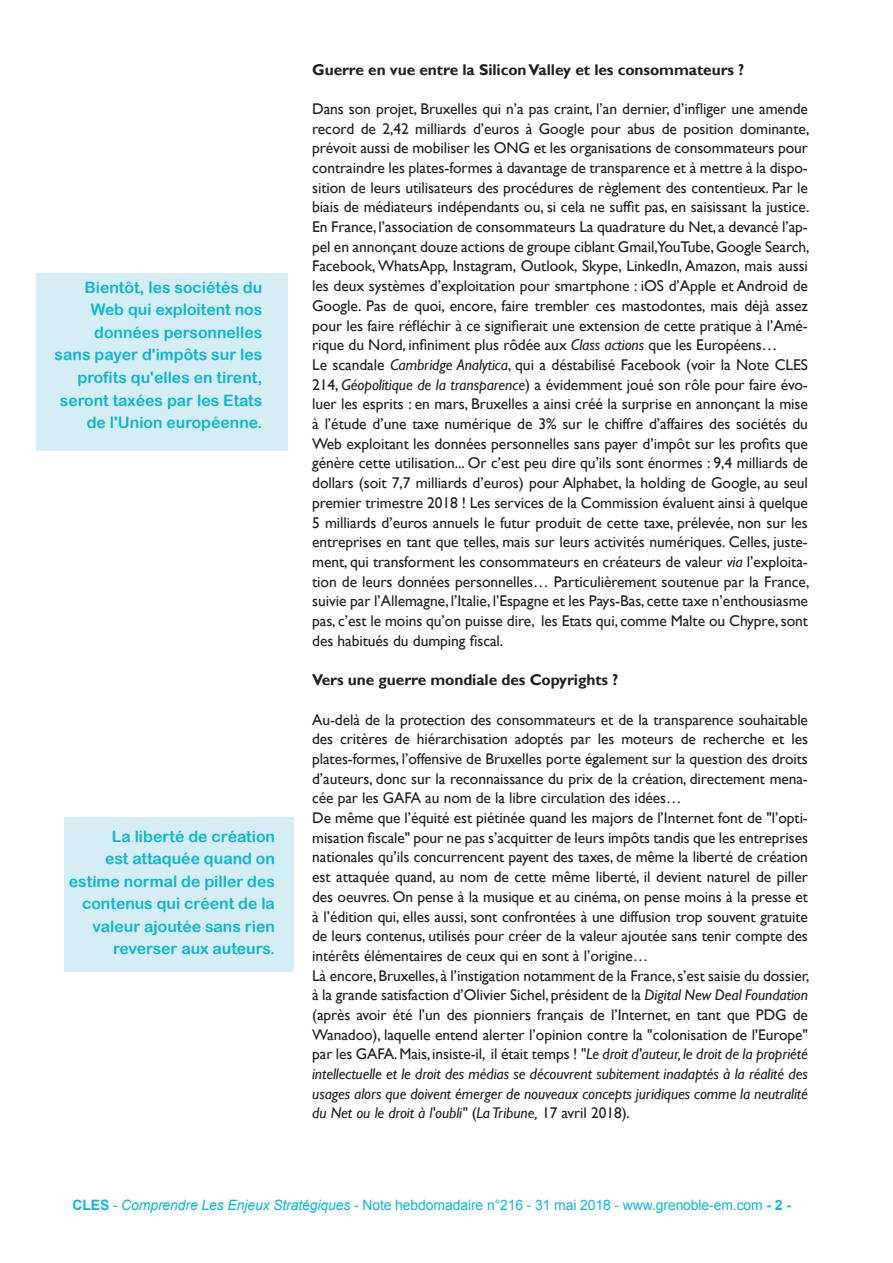
<style>
.page{position:relative;width:893px;height:1263px;background:#fff}
.page>*{position:absolute;margin:0;border:0;box-sizing:border-box;transform-origin:0 0}
.Exergue_CLES{font:15.75px/22.5px "Arial Rounded MT Bold";color:#0db6d2;text-align:right}
.Texte_courant_CLES{font:15.6px/19.6px "Gill Sans";letter-spacing:-.005em;color:#231f20;text-align:justify}
.Texte_courant_CLES-2{font:700 15.6px "Gill Sans";letter-spacing:-.005em;color:#231f20}
.Chapo_CLES{font:700 15.6px "Gill Sans";letter-spacing:-.005em;color:#231f20}
.Chapo_CLES-2{font:15.45px/19.6px "Gill Sans";letter-spacing:-.005em;color:#231f20;text-align:justify}
.t1{font:14.25px "Arial";letter-spacing:-.01em;color:#0db6d2}
.s1{font-style:italic}
.s2{font-weight:700}
</style>
<div class="page">
<div style="left:65px;top:817px;width:229px;height:155px;background:#d5edf4"></div>
<div style="left:37px;top:273px;width:251px;height:178px;background:#d5edf4"></div>
<p class="Exergue_CLES" style="left:55px;top:276px;width:209px">Bientôt, les sociétés du<br>Web qui exploitent nos données personnelles sans payer d'impôts sur les profits qu'elles en tirent, seront taxées par les Etats de l'Union européenne.</p>
<p class="Exergue_CLES" style="left:69px;top:824px;width:208px">La liberté de création<br>est attaquée quand on estime normal de piller des contenus qui créent de la valeur ajoutée sans rien reverser aux auteurs.</p>
<p class="Texte_courant_CLES-2" style="left:312px;top:60px;width:434px">Guerre en vue entre la Silicon Valley et les consommateurs ?</p>
<p class="Texte_courant_CLES" style="left:312px;top:99px;width:499px">Dans son projet, Bruxelles qui n’a pas craint, l’an dernier, d’infliger une amende record de 2,42 milliards d’euros à Google pour abus de position dominante, prévoit aussi de mobiliser les ONG et les organisations de consommateurs pour contraindre les plates-formes à davantage de transparence et à mettre à la dispo&shy;sition de leurs utilisateurs des procédures de règlement des contentieux. Par le biais de médiateurs indépendants ou, si cela ne suffit pas, en saisissant la justice.<br>En France, l’association de consommateurs La quadrature du Net, a devancé l’ap&shy;pel en annonçant douze actions de groupe ciblant Gmail,YouTube, Google Search,</p>
<p class="Texte_courant_CLES" style="left:312px;top:257px;width:497px">Facebook, WhatsApp, Instagram, Outlook, Skype, LinkedIn, Amazon, mais aussi les deux systèmes d’exploitation pour smartphone : iOS d’Apple et Android de Google. Pas de quoi, encore, faire trembler ces mastodontes, mais déjà assez pour les faire réfléchir à ce signifierait une extension de cette pratique à l’Amé&shy;rique du Nord, infiniment plus rôdée aux <span class="s1">Class actions</span> que les Européens…</p>
<p class="Texte_courant_CLES" style="left:312px;top:355px;width:499px">Le scandale <span class="s1">Cambridge Analytica</span>, qui a déstabilisé Facebook (voir la Note CLES 214, <span class="s1">Géopolitique de la transparence</span>) a évidemment joué son rôle pour faire évo&shy;luer les esprits : en mars, Bruxelles a ainsi créé la surprise en annonçant la mise à l’étude d’une taxe numérique de 3% sur le chiffre d’affaires des sociétés du Web exploitant les données personnelles sans payer d’impôt sur les profits que génère cette utilisation... Or c’est peu dire qu’ils sont énormes : 9,4 milliards de dollars (soit 7,7 milliards d’euros) pour Alphabet, la holding de Google, au seul premier trimestre 2018 ! Les services de la Commission évaluent ainsi à quelque 5 milliards d’euros annuels le futur produit de cette taxe, prélevée, non sur les entreprises en tant que telles, mais sur leurs activités numériques. Celles, juste&shy;ment, qui transforment les consommateurs en créateurs de valeur <span class="s1">via</span> l’exploita&shy;tion de leurs données personnelles… Particulièrement soutenue par la France, suivie par l’Allemagne, l’Italie, l’Espagne et les Pays-Bas, cette taxe n’enthousiasme pas, c’est le moins qu’on puisse dire, les Etats qui, comme Malte ou Chypre, sont des habitués du dumping fiscal.</p>
<p class="Chapo_CLES" style="left:312px;top:670px;width:308px">Vers une guerre mondiale des Copyrights ?</p>
<p class="Chapo_CLES-2" style="left:312px;top:710px;width:497px">Au-delà de la protection des consommateurs et de la transparence souhaitable des critères de hiérarchisation adoptés par les moteurs de recherche et les plates-formes, l’offensive de Bruxelles porte également sur la question des droits d’auteurs, donc sur la reconnaissance du prix de la création, directement mena&shy;cée par les GAFA au nom de la libre circulation des idées…</p>
<p class="Chapo_CLES-2" style="left:312px;top:808px;width:497px">De même que l’équité est piétinée quand les majors de l’Internet font de "l’opti&shy;misation fiscale" pour ne pas s’acquitter de leurs impôts tandis que les entreprises nationales qu’ils concurrencent payent des taxes, de même la liberté de création est attaquée quand, au nom de cette même liberté, il devient naturel de piller des oeuvres. On pense à la musique et au cinéma, on pense moins à la presse et à l’édition qui, elles aussi, sont confrontées à une diffusion trop souvent gratuite de leurs contenus, utilisés pour créer de la valeur ajoutée sans tenir compte des intérêts élémentaires de ceux qui en sont à l’origine…</p>
<p class="Chapo_CLES-2" style="left:312px;top:966px;width:499px">Là encore, Bruxelles, à l’instigation notamment de la France, s’est saisie du dossier, à la grande satisfaction d’Olivier Sichel, président de la <span class="s1">Digital New Deal Foundation </span>(après avoir été l’un des pionniers français de l’Internet, en tant que PDG de Wanadoo), laquelle entend alerter l’opinion contre la "colonisation de l'Europe" par les GAFA. Mais, insiste-il, il était temps ! <span class="s1">"Le droit d'auteur, le droit de la propriété intellectuelle et le droit des médias se découvrent subitement inadaptés à la réalité des usages alors que doivent émerger de nouveaux concepts juridiques comme la neutralité du Net ou le droit à l'oubli"</span> (<span class="s1">La Tribune,</span> 17 avril 2018).</p>
<p class="t1" style="left:72px;top:1195px;width:720px"><span class="s2">CLES</span> - <span class="s1">Comprendre Les Enjeux Stratégiques</span> - Note hebdomadaire n°216 - 31 mai 2018 - www.grenoble-em.com <span class="s2">- 2 -</span></p>
</div>
